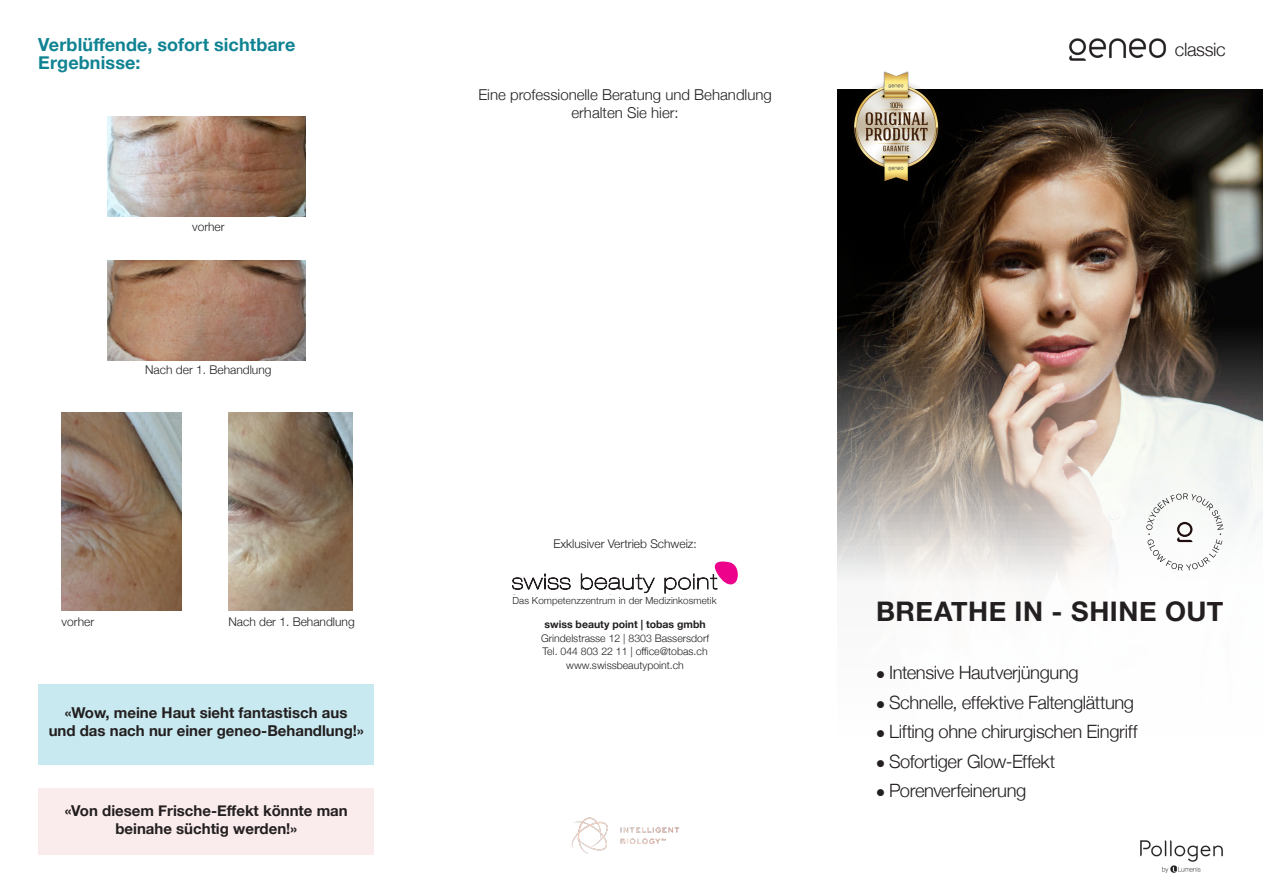
<style>
.page{position:relative;width:1263px;height:893px;background:#fff}
.page>*{position:absolute;margin:0;border:0;box-sizing:border-box;transform-origin:0 0}
.t1{font:700 27px "Helvetica Neue";letter-spacing:.02em;color:#231f20}
.text_run{font:300 18.3px "Helvetica Neue";letter-spacing:-.02em;color:#231f20}
.t2{font:700 18px/18px "Helvetica Neue";letter-spacing:.005em;color:#108393}
.text_run-2{font:700 15px/18px "Helvetica Neue";color:#231f20;text-align:center}
.t3{font:300 15px/18px "Helvetica Neue";color:#231f20;text-align:center}
.t4{font:300 12px "Helvetica Neue";color:#231f20}
.t5{font:300 10.5px/13.5px "Helvetica Neue";color:#231f20}
.t6{font:700 10.5px "Helvetica Neue";color:#231f20}
.t7{font:300 9.75px "Helvetica Neue";letter-spacing:.01em;color:#231f20}
</style>
<div class="page">
<img style="left:838px;top:89px;width:425px;height:491px">
<svg style="left:512px;top:574px;width:58px;height:15px"></svg>
<svg style="left:581px;top:574px;width:73px;height:19px"></svg>
<svg style="left:665px;top:561px;width:73px;height:32px"></svg>
<img style="left:846px;top:71px;width:100px;height:118px">
<img style="left:1069px;top:38px;width:97px;height:23px">
<img style="left:1140px;top:840px;width:83px;height:33px">
<img style="left:107px;top:117px;width:198px;height:99px">
<img style="left:107px;top:260px;width:198px;height:100px">
<img style="left:62px;top:412px;width:119px;height:198px">
<img style="left:228px;top:412px;width:125px;height:198px">
<div style="left:38px;top:684px;width:336px;height:81px;background:#c8e9ef"></div>
<div style="left:38px;top:788px;width:336px;height:67px;background:#faecec"></div>
<img style="left:571px;top:817px;width:109px;height:37px">
<svg style="left:1146px;top:493px;width:77px;height:78px"></svg>
<p class="t2" style="left:38px;top:36px;width:259px">Verblüffende, sofort sichtbare<br>Ergebnisse:</p>
<p class="t4" style="left:192px;top:217px;width:34px">vorher</p>
<p class="t4" style="left:145px;top:360px;width:128px">Nach der 1. Behandlung</p>
<p class="t4" style="left:62px;top:612px;width:34px">vorher</p>
<p class="t4" style="left:228px;top:612px;width:128px">Nach der 1. Behandlung</p>
<p class="text_run-2" style="left:49px;top:704px;width:317px">«Wow, meine Haut sieht fantastisch aus<br>und das nach nur einer geneo-Behandlung!»</p>
<p class="text_run-2" style="left:65px;top:802px;width:285px">«Von diesem Frische-Effekt könnte man beinahe süchtig werden!»</p>
<p class="t3" style="left:478px;top:85px;width:295px">Eine professionelle Beratung und Behandlung erhalten Sie hier:</p>
<p class="text_run" style="left:1175px;top:35px;width:52px">classic</p>
<p class="t4" style="left:553px;top:534px;width:145px">Exklusiver Vertrieb Schweiz:</p>
<p class="t7" style="left:512px;top:592px;width:206px">Das Kompetenzzentrum in der Medizinkosmetik</p>
<p class="t6" style="left:544px;top:616px;width:163px">swiss beauty point | tobas gmbh</p>
<p class="t5" style="left:541px;top:630px;width:169px">Grindelstrasse 12 | 8303 Bassersdorf<br>Tel. 044 803 22 11 | office@tobas.ch</p>
<p class="t5" style="left:566px;top:657px;width:119px">www.swissbeautypoint.ch</p>
<p class="t1" style="left:876px;top:590px;width:349px">BREATHE IN - SHINE OUT</p>
<p class="text_run" style="left:876px;top:658px;width:204px">● Intensive Hautverjüngung</p>
<p class="text_run" style="left:876px;top:687px;width:260px">● Schnelle, effektive Faltenglättung</p>
<p class="text_run" style="left:876px;top:717px;width:263px">● Lifting ohne chirurgischen Eingriff</p>
<p class="text_run" style="left:876px;top:746px;width:181px">● Sofortiger Glow-Effekt</p>
<p class="text_run" style="left:876px;top:776px;width:152px">● Porenverfeinerung</p>
</div>
